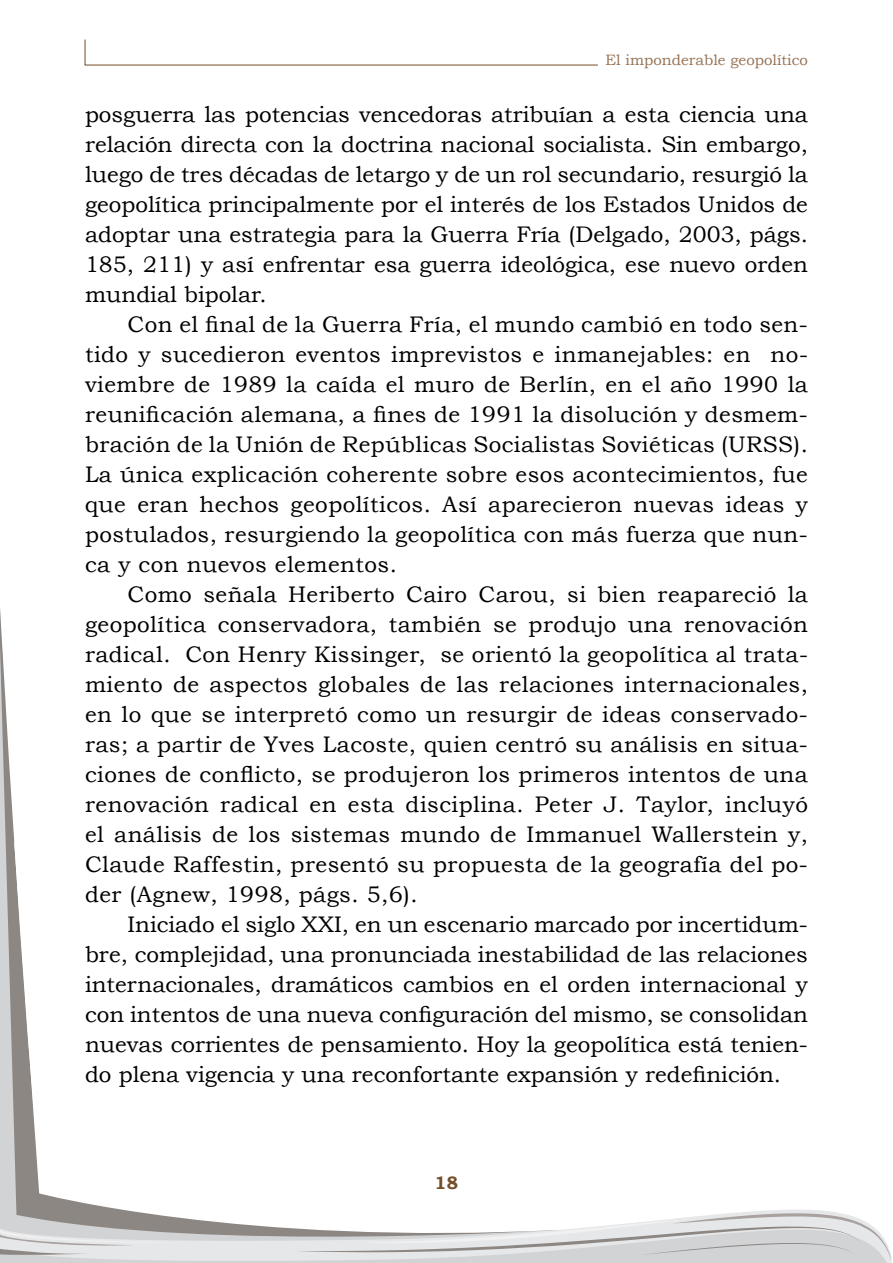
<style>
.page{position:relative;width:893px;height:1263px;background:#fff}
.page>*{position:absolute;margin:0;border:0;box-sizing:border-box;transform-origin:0 0}
.t1{font:22.5px/30px "Bookman Old Style";letter-spacing:.015em;color:#000;text-align:justify}
.t2{font:700 18px "Bookman Old Style";color:#754d29}
.t3{font:15px "Bookman Old Style";color:#967355}
</style>
<div class="page">
<svg style="left:0;top:1209px;width:838px;height:54px"></svg>
<svg style="left:296px;top:1213px;width:595px;height:50px;background:#d8d9da"></svg>
<svg style="left:0;top:1253px;width:214px;height:3px"></svg>
<svg style="left:0;top:609px;width:562px;height:644px"></svg>
<svg style="left:14px;top:842px;width:548px;height:404px"></svg>
<svg style="left:84px;top:39px;width:514px;height:27px"></svg>
<p class="t3" style="left:605px;top:51px;width:204px">El imponderable geopolítico</p>
<p class="t1" style="left:85px;top:100px;width:724px">posguerra las potencias vencedoras atribuían a esta ciencia una relación directa con la doctrina nacional socialista. Sin embargo, luego de tres décadas de letargo y de un rol secundario, resurgió la geopolítica principalmente por el interés de los Estados Unidos de adoptar una estrategia para la Guerra Fría (Delgado, 2003, págs.<br>185, 211) y así enfrentar esa guerra ideológica, ese nuevo orden mundial bipolar.</p>
<p class="t1" style="left:85px;top:310px;width:724px;text-indent:43px">Con el final de la Guerra Fría, el mundo cambió en todo sen&shy;tido y sucedieron eventos imprevistos e inmanejables: en no&shy;viembre de 1989 la caída el muro de Berlín, en el año 1990 la reunificación alemana, a fines de 1991 la disolución y desmem&shy;bración de la Unión de Repúblicas Socialistas Soviéticas (URSS).<br>La única explicación coherente sobre esos acontecimientos, fue que eran hechos geopolíticos. Así aparecieron nuevas ideas y postulados, resurgiendo la geopolítica con más fuerza que nun&shy;ca y con nuevos elementos.</p>
<p class="t1" style="left:85px;top:580px;width:724px;text-indent:43px">Como señala Heriberto Cairo Carou, si bien reapareció la geopolítica conservadora, también se produjo una renovación radical. Con Henry Kissinger, se orientó la geopolítica al trata&shy;miento de aspectos globales de las relaciones internacionales, en lo que se interpretó como un resurgir de ideas conservado&shy;ras; a partir de Yves Lacoste, quien centró su análisis en situa&shy;ciones de conflicto, se produjeron los primeros intentos de una renovación radical en esta disciplina. Peter J. Taylor, incluyó el análisis de los sistemas mundo de Immanuel Wallerstein y, Claude Raffestin, presentó su propuesta de la geografía del po&shy;der (Agnew, 1998, págs. 5,6).</p>
<p class="t1" style="left:85px;top:910px;width:724px;text-indent:43px">Iniciado el siglo XXI, en un escenario marcado por incertidum&shy;bre, complejidad, una pronunciada inestabilidad de las relaciones internacionales, dramáticos cambios en el orden internacional y con intentos de una nueva configuración del mismo, se consolidan nuevas corrientes de pensamiento. Hoy la geopolítica está tenien&shy;do plena vigencia y una reconfortante expansión y redefinición.</p>
<p class="t2" style="left:435px;top:1172px;width:25px">18</p>
</div>
